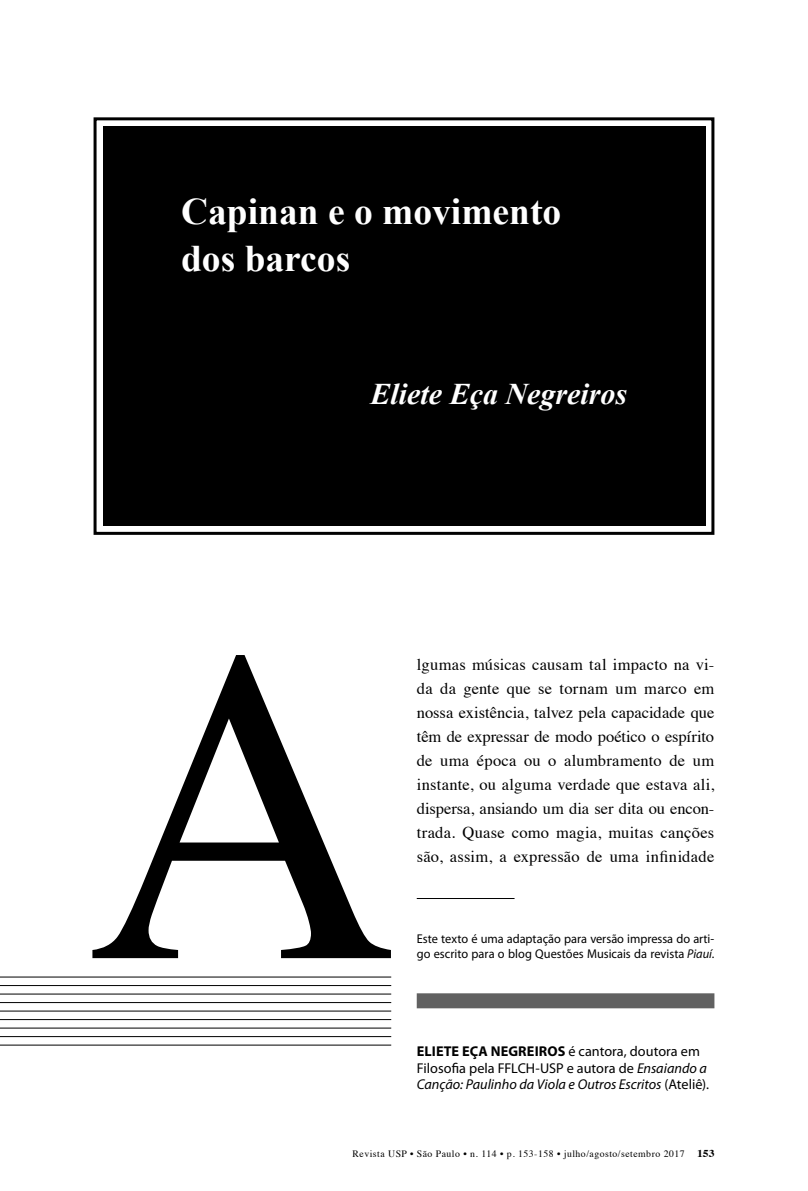
<style>
.page{position:relative;width:808px;height:1191px;background:#fff}
.page>*{position:absolute;margin:0;border:0;box-sizing:border-box;transform-origin:0 0}
.t1{font:450px "Times";color:#000;scale:.96 1}
.t2{font:700 37.5px/46.5px "Times New Roman";color:#fff}
.t3{font:italic 700 30px "Times New Roman";color:#fff}
.t4{font:16.5px/24px "Times";letter-spacing:.01em;color:#000;text-align:justify}
.t5{font:14.25px/16.5px "Myriad Pro";color:#000}
.t6{font:12.75px/15px "Myriad Pro";color:#000}
.t7{font:9.75px "Times";letter-spacing:.05em;color:#000}
.s1{font-style:italic}
.s2{font-weight:700}
.s3{font-weight:700;font-size:10.5px}
</style>
<div class="page">
<hr style="left:417px;top:898px;width:98px;height:1px;background:#000">
<div style="left:93px;top:117px;width:622px;height:418px;background:#000"></div>
<div style="left:109px;top:132px;width:590px;height:388px;border:3px solid #000"></div>
<hr style="left:0;top:976px;width:391px;height:1px;background:#000">
<hr style="left:0;top:985px;width:391px;height:1px;background:#000">
<hr style="left:0;top:993px;width:391px;height:1px;background:#000">
<hr style="left:0;top:1002px;width:391px;height:1px;background:#000">
<hr style="left:0;top:1010px;width:391px;height:1px;background:#000">
<hr style="left:0;top:1019px;width:391px;height:1px;background:#000">
<hr style="left:0;top:1027px;width:391px;height:1px;background:#000">
<hr style="left:0;top:1036px;width:391px;height:1px;background:#000">
<hr style="left:0;top:1044px;width:391px;height:1px;background:#000">
<div style="left:417px;top:993px;width:297px;height:15px;background:#616161"></div>
<h2 class="t2" style="left:181px;top:188px;width:382px">Capinan e o movimento dos barcos</h2>
<h3 class="t3" style="left:371px;top:373px;width:258px">Eliete Eça Negreiros</h3>
<h1 class="t1" style="left:86px;top:386px;width:326px">A</h1>
<p class="t4" style="left:417px;top:651px;width:299px">lgumas músicas causam tal impacto na vi&shy;da da gente que se tornam um marco em nossa existência, talvez pela capacidade que têm de expressar de modo poético o espírito de uma época ou o alumbramento de um instante, ou alguma verdade que estava ali, dispersa, ansiando um dia ser dita ou encon&shy;trada. Quase como magia, muitas canções</p>
<p class="t4" style="left:417px;top:843px;width:299px">são, assim, a expressão de uma infinidade</p>
<p class="t6" style="left:417px;top:931px;width:299px">Este texto é uma adaptação para versão impressa do arti&shy;go escrito para o blog Questões Musicais da revista <span class="s1">Piauí</span>.</p>
<p class="t5" style="left:417px;top:1043px;width:294px"><span class="s2">ELIETE EÇA NEGREIROS</span> é cantora, doutora em<br>Filosofia pela FFLCH-USP e autora de <span class="s1">Ensaiando a<br>Canção: Paulinho da Viola e Outros Escritos</span> (Ateliê).</p>
<p class="t7" style="left:353px;top:1144px;width:363px">Revista USP • São Paulo • n. 114 • p. 153-158 • julho/agosto/setembro 2017 <span class="s3">153</span></p>
</div>
